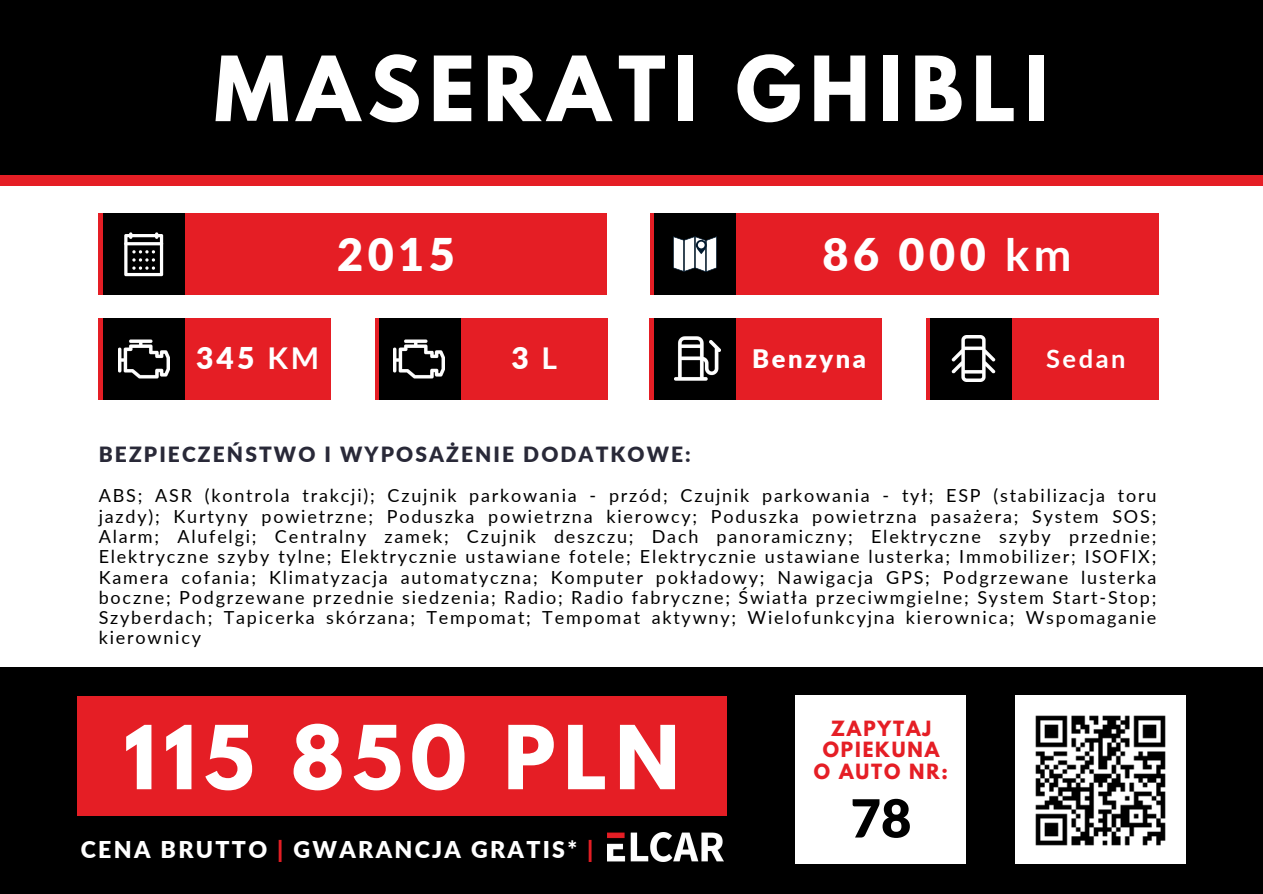
<style>
.page{position:relative;width:1263px;height:894px;background:#fff}
.page>*{position:absolute;margin:0;border:0;box-sizing:border-box;transform-origin:0 0}
.t1{font:700 79.5px "League Spartan";letter-spacing:.1em;color:#fff}
.t2{font:700 78px "League Spartan";letter-spacing:.1em;color:#fff}
.t3{font:900 52.5px "Lato";color:#000}
.t4{font:900 45px "Lato";letter-spacing:.1em;color:#fff}
.t5{font:900 30px "Lato";color:#fff}
.t6{font:900 25.5px "Lato";letter-spacing:.1em;color:#fff}
.t7{font:700 25.5px "Lato";letter-spacing:.1em;color:#fff}
.t8{font:900 23.1px "Lato";letter-spacing:.1em;color:#fff}
.t9{font:900 21px "Lato";letter-spacing:.1em;color:#292938}
.t10{font:700 18.6px/21.6px "League Spartan";letter-spacing:.1em;color:#e51e25;text-align:center}
.t11{font:18px/20.2px "Lato";letter-spacing:.1em;color:#000;text-align:justify}
.s1{font-weight:700}
.s2{color:#e51e25}
</style>
<div class="page">
<div style="left:0;top:147px;width:1263px;height:39px;background:#e51e25"></div>
<div style="left:0;top:0;width:1263px;height:174px;background:#000"></div>
<div style="left:0;top:666px;width:1263px;height:227px;background:#000"></div>
<div style="left:99px;top:318px;width:232px;height:81px;background:#e51e25"></div>
<div style="left:103px;top:318px;width:82px;height:81px;background:#000"></div>
<img style="left:118px;top:339px;width:52px;height:40px">
<div style="left:375px;top:318px;width:232px;height:81px;background:#e51e25"></div>
<div style="left:379px;top:318px;width:82px;height:81px;background:#000"></div>
<img style="left:393px;top:339px;width:52px;height:40px">
<div style="left:650px;top:318px;width:232px;height:81px;background:#e51e25"></div>
<div style="left:654px;top:318px;width:82px;height:81px;background:#000"></div>
<img style="left:674px;top:336px;width:46px;height:45px">
<div style="left:99px;top:213px;width:508px;height:82px;background:#e51e25"></div>
<div style="left:103px;top:213px;width:82px;height:82px;background:#000"></div>
<svg style="left:124px;top:232px;width:39px;height:44px"></svg>
<div style="left:650px;top:213px;width:508px;height:82px;background:#e51e25"></div>
<div style="left:654px;top:213px;width:82px;height:82px;background:#000"></div>
<svg style="left:673px;top:236px;width:44px;height:36px;background:#aeb3b7"></svg>
<div style="left:926px;top:318px;width:232px;height:81px;background:#e51e25"></div>
<div style="left:930px;top:318px;width:82px;height:81px;background:#000"></div>
<img style="left:951px;top:335px;width:45px;height:47px">
<div style="left:77px;top:696px;width:649px;height:119px;background:#e51e25"></div>
<img style="left:607px;top:832px;width:116px;height:29px">
<div style="left:796px;top:695px;width:170px;height:168px;background:#fff"></div>
<div style="left:1015px;top:695px;width:170px;height:168px;background:#fff"></div>
<img style="left:1035px;top:715px;width:131px;height:131px">
<h3 class="t1" style="left:214px;top:50px;width:836px">MASERATI GHIBLI</h3>
<h5 class="t4" style="left:337px;top:226px;width:119px">2015</h5>
<h6 class="t4" style="left:822px;top:226px;width:251px">86 000 <span class="s1">km</span></h6>
<p class="t5" style="left:196px;top:340px;width:125px">345 <span class="s1">KM</span></p>
<p class="t5" style="left:511px;top:340px;width:47px">3 <span class="s1">L</span></p>
<h4 class="t6" style="left:752px;top:342px;width:115px">Benzyna</h4>
<h1 class="t7" style="left:1046px;top:342px;width:81px">Sedan</h1>
<h5 class="t9" style="left:99px;top:441px;width:594px">BEZPIECZEŃSTWO I WYPOSAŻENIE DODATKOWE:</h5>
<h2 class="t11" style="left:99px;top:485px;width:1059px">ABS; ASR (kontrola trakcji); Czujnik parkowania - przód; Czujnik parkowania - tył; ESP (stabilizacja toru jazdy); Kurtyny powietrzne; Poduszka powietrzna kierowcy; Poduszka powietrzna pasażera; System SOS; Alarm; Alufelgi; Centralny zamek; Czujnik deszczu; Dach panoramiczny; Elektryczne szyby przednie; Elektryczne szyby tylne; Elektrycznie ustawiane fotele; Elektrycznie ustawiane lusterka; Immobilizer; ISOFIX; Kamera cofania; Klimatyzacja automatyczna; Komputer pokładowy; Nawigacja GPS; Podgrzewane lusterka boczne; Podgrzewane przednie siedzenia; Radio; Radio fabryczne; Światła przeciwmgielne; System Start-Stop; Szyberdach; Tapicerka skórzana; Tempomat; Tempomat aktywny; Wielofunkcyjna kierownica; Wspomaganie kierownicy</h2>
<h3 class="t2" style="left:124px;top:718px;width:557px">115 850 PLN</h3>
<p class="t8" style="left:81px;top:835px;width:514px">CENA BRUTTO <span class="s2">|</span> GWARANCJA GRATIS* <span class="s2">|</span></p>
<h2 class="t10" style="left:823px;top:719px;width:118px">ZAPYTAJ<br>OPIEKUNA</h2>
<h2 class="t10" style="left:814px;top:762px;width:136px">O AUTO NR:</h2>
<p class="t3" style="left:850px;top:785px;width:62px">78</p>
</div>
